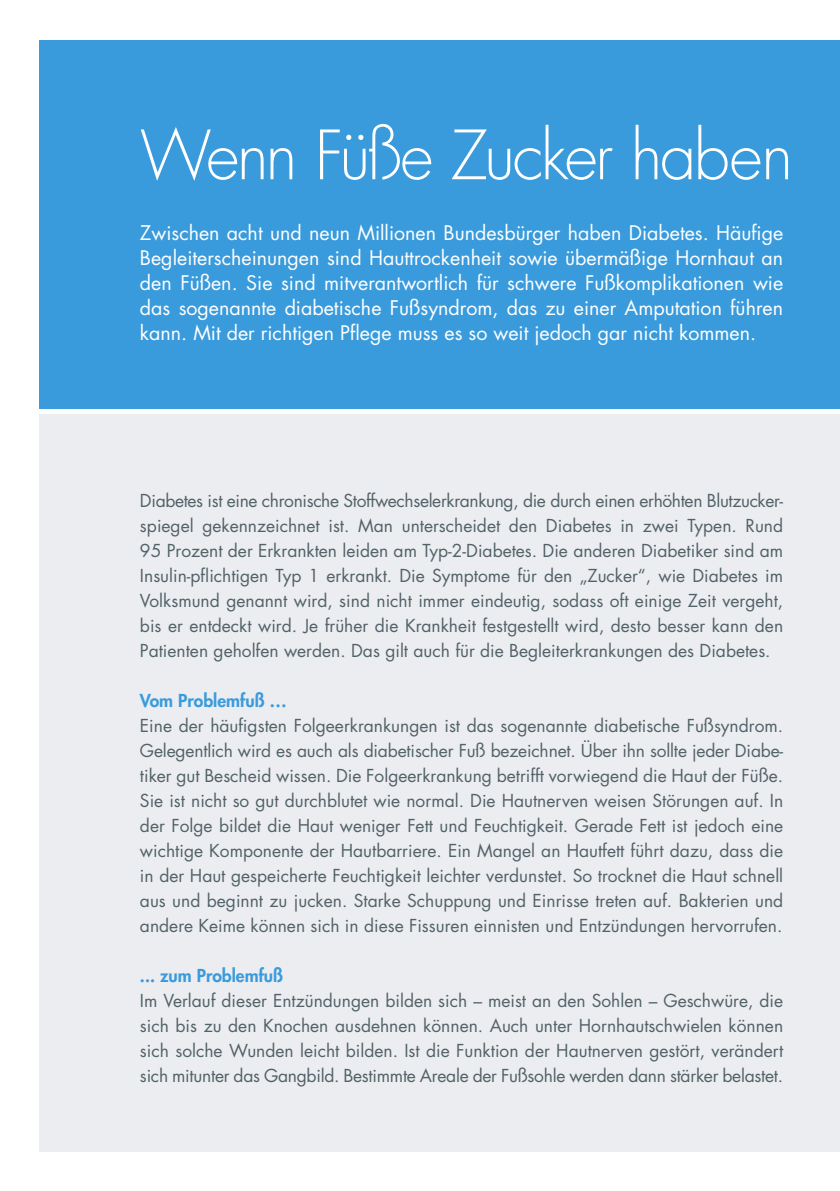
<style>
.page{position:relative;width:840px;height:1191px;background:#fff}
.page>*{position:absolute;margin:0;border:0;box-sizing:border-box;transform-origin:0 0}
.t1{font:300 66px "Futura Std";letter-spacing:-.04em;color:#fff}
.t2{font:19.6px/25px "Futura Std";color:#fff;text-align:justify}
.t3{font:17.4px/25px "Futura Std";color:#516268;text-align:justify}
.t4{font:800 17.4px "Futura Std";color:#3a9bdc}
</style>
<div class="page">
<div style="left:40px;top:414px;width:799px;height:737px;background:#ecedf0"></div>
<div style="left:40px;top:40px;width:799px;height:368px;background:#3a9bdc"></div>
<h1 class="t1" style="left:140px;top:115px;width:654px">Wenn Füße Zucker haben</h1>
<p class="t2" style="left:140px;top:221px;width:644px">Zwischen acht und neun Millionen Bundesbürger haben Diabetes. Häufige Begleiterscheinungen sind Hauttrockenheit sowie übermäßige Hornhaut an den Füßen. Sie sind mitverantwortlich für schwere Fußkomplikationen wie das sogenannte diabetische Fußsyndrom, das zu einer Amputation führen kann. Mit der richtigen Pflege muss es so weit jedoch gar nicht kommen.</p>
<p class="t3" style="left:140px;top:488px;width:644px">Diabetes ist eine chronische Stoffwechselerkrankung, die durch einen erhöhten Blutzucker&shy;spiegel gekennzeichnet ist. Man unterscheidet den Diabetes in zwei Typen. Rund 95 Prozent der Erkrankten leiden am Typ-2-Diabetes. Die anderen Diabetiker sind am Insulin-pflichtigen Typ 1 erkrankt. Die Symptome für den „Zucker“, wie Diabetes im Volksmund genannt wird, sind nicht immer eindeutig, sodass oft einige Zeit vergeht, bis er entdeckt wird. Je früher die Krankheit festgestellt wird, desto besser kann den Patienten geholfen werden. Das gilt auch für die Begleiterkrankungen des Diabetes.</p>
<p class="t4" style="left:140px;top:689px;width:148px">Vom Problemfuß …</p>
<p class="t3" style="left:140px;top:713px;width:644px">Eine der häufigsten Folgeerkrankungen ist das sogenannte diabetische Fußsyndrom.<br>Gelegentlich wird es auch als diabetischer Fuß bezeichnet. Über ihn sollte jeder Diabe&shy;tiker gut Bescheid wissen. Die Folgeerkrankung betrifft vorwiegend die Haut der Füße.<br>Sie ist nicht so gut durchblutet wie normal. Die Hautnerven weisen Störungen auf. In der Folge bildet die Haut weniger Fett und Feuchtigkeit. Gerade Fett ist jedoch eine wichtige Komponente der Hautbarriere. Ein Mangel an Hautfett führt dazu, dass die in der Haut gespeicherte Feuchtigkeit leichter verdunstet. So trocknet die Haut schnell aus und beginnt zu jucken. Starke Schuppung und Einrisse treten auf. Bakterien und andere Keime können sich in diese Fissuren einnisten und Entzündungen hervorrufen.</p>
<p class="t4" style="left:140px;top:964px;width:144px">... zum Problemfuß</p>
<p class="t3" style="left:140px;top:988px;width:644px">Im Verlauf dieser Entzündungen bilden sich – meist an den Sohlen – Geschwüre, die sich bis zu den Knochen ausdehnen können. Auch unter Hornhautschwielen können sich solche Wunden leicht bilden. Ist die Funktion der Hautnerven gestört, verändert sich mitunter das Gangbild. Bestimmte Areale der Fußsohle werden dann stärker belastet.</p>
</div>
